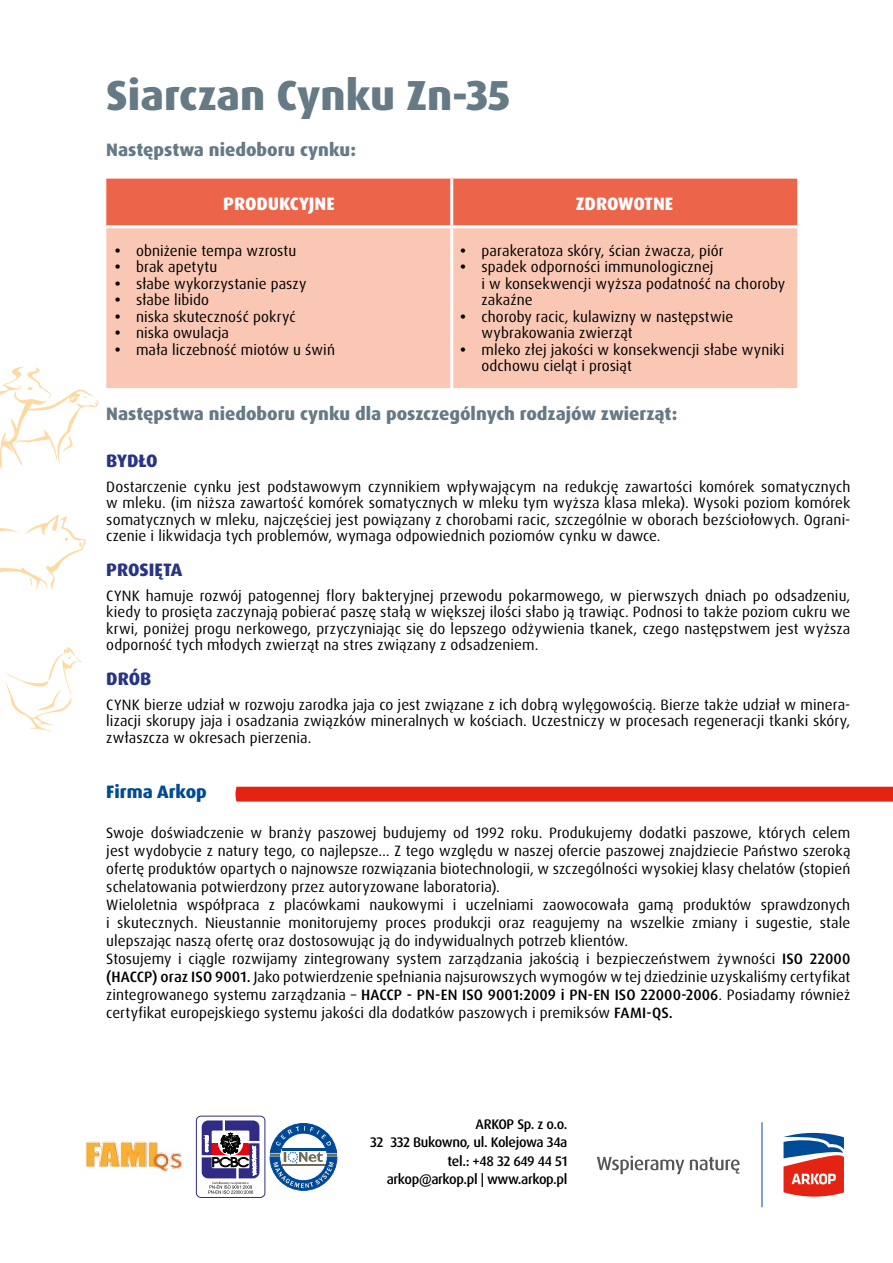
<style>
.page{position:relative;width:893px;height:1263px;background:#fff}
.page>*{position:absolute;margin:0;border:0;box-sizing:border-box;transform-origin:0 0}
.t1{font:800 42px "Dax Pro";color:#667a85}
.t2{font:800 18px "Dax Pro";color:#667a85}
.t3{font:800 18px "Dax Pro";color:#fff}
.t4{font:800 18px "Dax Pro";color:#283583}
.t5{font:800 18px "Dax Pro";color:#004b96}
.t6{font:15px/16.5px "Dax Pro";letter-spacing:.005em;color:#000}
.t7{font:500 13.95px/18.1px "Dax Pro";letter-spacing:-.025em;color:#000;text-align:right}
.s1{font-weight:700}
.s2{font-weight:500}
</style>
<div class="page">
<svg style="left:0;top:366px;width:99px;height:102px"></svg>
<svg style="left:4px;top:647px;width:77px;height:84px"></svg>
<svg style="left:0;top:515px;width:86px;height:75px"></svg>
<div style="left:235px;top:787px;width:658px;height:14px;background:#e42313"></div>
<svg style="left:783px;top:1133px;width:61px;height:63px"></svg>
<hr style="left:762px;top:1122px;width:1px;height:85px;background:#004b96">
<svg style="left:597px;top:1155px;width:143px;height:19px"></svg>
<div style="left:196px;top:1116px;width:69px;height:82px;border:1px solid #302c86;border-radius:5px"></div>
<svg style="left:201px;top:1120px;width:59px;height:74px"></svg>
<svg style="left:270px;top:1123px;width:67px;height:67px"></svg>
<img style="left:85px;top:1141px;width:98px;height:31px">
<div style="left:106px;top:179px;width:691px;height:46px;background:#ec644a"></div>
<div style="left:106px;top:228px;width:691px;height:160px;background:#f9c7b4"></div>
<hr style="left:450px;top:179px;width:3px;height:46px;background:#fff">
<hr style="left:450px;top:228px;width:3px;height:160px;background:#fff">
<h1 class="t1" style="left:106px;top:68px;width:406px">Siarczan Cynku Zn-35</h1>
<p class="t2" style="left:106px;top:138px;width:251px">Następstwa niedoboru cynku:</p>
<p class="t3" style="left:223px;top:192px;width:113px">PRODUKCYJNE</p>
<p class="t3" style="left:576px;top:192px;width:99px">ZDROWOTNE</p>
<p class="t6" style="left:115px;top:242px;width:183px"><span class="s1">•</span> obniżenie tempa wzrostu</p>
<p class="t6" style="left:115px;top:259px;width:104px"><span class="s1">•</span> brak apetytu</p>
<p class="t6" style="left:115px;top:275px;width:193px"><span class="s1">•</span> słabe wykorzystanie paszy</p>
<p class="t6" style="left:115px;top:292px;width:96px"><span class="s1">•</span> słabe libido</p>
<p class="t6" style="left:115px;top:308px;width:182px"><span class="s1">•</span> niska skuteczność pokryć</p>
<p class="t6" style="left:115px;top:325px;width:116px"><span class="s1">•</span> niska owulacja</p>
<p class="t6" style="left:115px;top:341px;width:222px"><span class="s1">•</span> mała liczebność miotów u świń</p>
<p class="t6" style="left:460px;top:242px;width:265px"><span class="s1">•</span> parakeratoza skóry, ścian żwacza, piór</p>
<p class="t6" style="left:482px;top:259px;width:305px;text-indent:-21px"><span class="s1">•</span> spadek odporności immunologicznej<br>i w konsekwencji wyższa podatność na choroby zakaźne</p>
<p class="t6" style="left:482px;top:308px;width:253px;text-indent:-21px"><span class="s1">•</span> choroby racic, kulawizny w następstwie wybrakowania zwierząt</p>
<p class="t6" style="left:482px;top:341px;width:304px;text-indent:-21px"><span class="s1">•</span> mleko złej jakości w konsekwencji słabe wyniki odchowu cieląt i prosiąt</p>
<p class="t2" style="left:106px;top:402px;width:572px">Następstwa niedoboru cynku dla poszczególnych rodzajów zwierząt:</p>
<p class="t4" style="left:106px;top:449px;width:53px">BYDŁO</p>
<p class="t6" style="left:106px;top:479px;width:746px;text-align:justify">Dostarczenie cynku jest podstawowym czynnikiem wpływającym na redukcję zawartości komórek somatycznych w mleku. (im niższa zawartość komórek somatycznych w mleku tym wyższa klasa mleka). Wysoki poziom komórek somatycznych w mleku, najczęściej jest powiązany z chorobami racic, szczególnie w oborach bezściołowych. Ograni&shy;czenie i likwidacja tych problemów, wymaga odpowiednich poziomów cynku w dawce.</p>
<p class="t4" style="left:106px;top:558px;width:78px">PROSIĘTA</p>
<p class="t6" style="left:106px;top:587px;width:746px;text-align:justify">CYNK hamuje rozwój patogennej flory bakteryjnej przewodu pokarmowego, w pierwszych dniach po odsadzeniu, kiedy to prosięta zaczynają pobierać paszę stałą w większej ilości słabo ją trawiąc. Podnosi to także poziom cukru we krwi, poniżej progu nerkowego, przyczyniając się do lepszego odżywienia tkanek, czego następstwem jest wyższa odporność tych młodych zwierząt na stres związany z odsadzeniem.</p>
<p class="t4" style="left:106px;top:667px;width:47px">DRÓB</p>
<p class="t6" style="left:106px;top:696px;width:746px;text-align:justify">CYNK bierze udział w rozwoju zarodka jaja co jest związane z ich dobrą wylęgowością. Bierze także udział w minera&shy;lizacji skorupy jaja i osadzania związków mineralnych w kościach. Uczestniczy w procesach regeneracji tkanki skóry, zwłaszcza w okresach pierzenia.</p>
<p class="t5" style="left:106px;top:780px;width:102px">Firma Arkop</p>
<p class="t6" style="left:106px;top:824px;width:746px;line-height:18px">Swoje doświadczenie w branży paszowej budujemy od 1992 roku. Produkujemy dodatki paszowe, których celem jest wydobycie z natury tego, co najlepsze… Z tego względu w naszej ofercie paszowej znajdziecie Państwo szeroką ofertę produktów opartych o najnowsze rozwiązania biotechnologii, w szczególności wysokiej klasy chelatów (stopień schelatowania potwierdzony przez autoryzowane laboratoria).<br>Wieloletnia współpraca z placówkami naukowymi i uczelniami zaowocowała gamą produktów sprawdzonych i skutecznych. Nieustannie monitorujemy proces produkcji oraz reagujemy na wszelkie zmiany i sugestie, stale ulepszając naszą ofertę oraz dostosowując ją do indywidualnych potrzeb klientów.<br>Stosujemy i ciągle rozwijamy zintegrowany system zarządzania jakością i bezpieczeństwem żywności <span class="s2">ISO 22000 (HACCP) oraz ISO 9001.</span> Jako potwierdzenie spełniania najsurowszych wymogów w tej dziedzinie uzyskaliśmy certyfikat zintegrowanego systemu zarządzania – <span class="s2">HACCP - PN-EN ISO 9001:2009 i PN-EN ISO 22000-2006</span>. Posiadamy również certyfikat europejskiego systemu jakości dla dodatków paszowych i premiksów <span class="s2">FAMI-QS.</span></p>
<p class="t7" style="left:370px;top:1115px;width:199px">ARKOP Sp. z o.o.<br>32‒332 Bukowno, ul. Kolejowa 34a tel.: +48 32 649 44 51 arkop@arkop.pl | www.arkop.pl</p>
</div>
